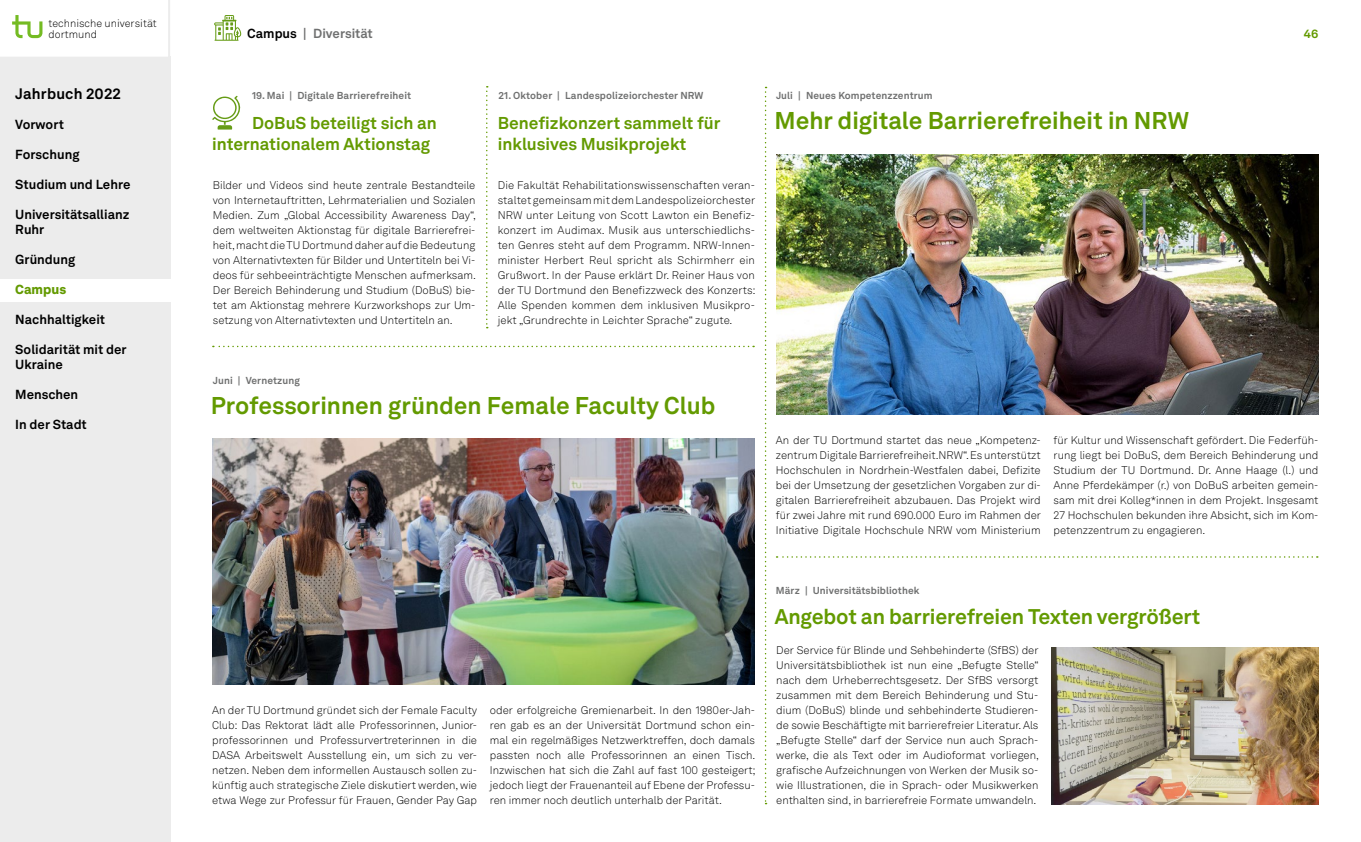
<style>
.page{position:relative;width:1361px;height:842px;background:#fff}
.page>*{position:absolute;margin:0;border:0;box-sizing:border-box;transform-origin:0 0}
.H3_Headline_24_30_WEB_Grün{font:700 24px "Akkurat LL";color:#639a00}
.H4_Headline_21_26_WEB_Grün{font:700 21px "Akkurat LL";letter-spacing:-.01em;color:#639a00}
.H5_Headline_17_21_WEB_Grün{font:700 17px/21px "Akkurat LL";color:#639a00}
.t1{font:700 15px "Akkurat LL";letter-spacing:.01em;color:#000}
.t2{font:700 13px/15px "Akkurat LL";color:#000}
.Z_Kapitel{font:700 13px "Akkurat LL";color:#6f7070}
.t3{font:900 13px "Akkurat LL";color:#639a00}
.t4{font:700 12px "Akkurat LL";color:#639a00}
.P_Fließtext_11_15{font:300 11px/15px "Akkurat LL";color:#000;text-align:justify}
.t5{font:300 10.7px/11.2px "Akkurat";color:#000}
.Z_Schlagwort{font:700 10px "Akkurat LL";letter-spacing:.01em;color:#6f7070}
.s1{color:#000}
</style>
<div class="page">
<div style="left:0;top:57px;width:170px;height:785px;background:#ececec"></div>
<svg style="left:12px;top:0;width:158px;height:57px"></svg>
<div style="left:0;top:279px;width:171px;height:22px;background:#fff"></div>
<div style="left:224px;top:15px;width:10px;height:7px;border:1px solid #669c16"></div>
<svg style="left:214px;top:17px;width:27px;height:24px"></svg>
<img style="left:776px;top:155px;width:542px;height:259px">
<img style="left:212px;top:439px;width:543px;height:245px">
<svg style="left:212px;top:96px;width:29px;height:33px"></svg>
<img style="left:1051px;top:648px;width:267px;height:156px">
<svg style="left:765px;top:87px;width:1px;height:717px"></svg>
<svg style="left:213px;top:346px;width:541px;height:1px"></svg>
<svg style="left:486px;top:86px;width:2px;height:242px"></svg>
<svg style="left:776px;top:556px;width:541px;height:2px"></svg>
<p class="t5" style="left:49px;top:18px;width:110px">technische universität dortmund</p>
<h3 class="t1" style="left:15px;top:82px;width:107px">Jahrbuch 2022</h3>
<p class="t2" style="left:15px;top:116px;width:50px">Vorwort</p>
<p class="t2" style="left:15px;top:146px;width:66px">Forschung</p>
<p class="t2" style="left:15px;top:176px;width:117px">Studium und Lehre</p>
<p class="t2" style="left:15px;top:206px;width:116px">Universitätsallianz<br>Ruhr</p>
<p class="t2" style="left:15px;top:251px;width:62px">Gründung</p>
<p class="t3" style="left:15px;top:279px;width:52px">Campus</p>
<p class="t2" style="left:15px;top:311px;width:91px">Nachhaltigkeit</p>
<p class="t2" style="left:15px;top:341px;width:113px">Solidarität mit der<br>Ukraine</p>
<p class="t2" style="left:15px;top:386px;width:64px">Menschen</p>
<p class="t2" style="left:15px;top:416px;width:73px">In der Stadt</p>
<p class="Z_Kapitel" style="left:247px;top:24px;width:127px"><span class="s1">Campus</span> | Diversität</p>
<p class="t4" style="left:1304px;top:25px;width:16px">46</p>
<p class="Z_Schlagwort" style="left:252px;top:88px;width:161px">19. Mai | Digitale Barrierefreiheit</p>
<p class="Z_Schlagwort" style="left:498px;top:88px;width:206px">21. Oktober | Landespolizeiorchester NRW</p>
<p class="Z_Schlagwort" style="left:776px;top:88px;width:158px">Juli | Neues Kompetenzzentrum</p>
<h5 class="H5_Headline_17_21_WEB_Grün" style="left:212px;top:112px;width:226px;text-indent:40px">DoBuS beteiligt sich an internationalem Aktionstag</h5>
<h5 class="H5_Headline_17_21_WEB_Grün" style="left:498px;top:112px;width:224px">Benefizkonzert sammelt für inklusives Musikprojekt</h5>
<p class="P_Fließtext_11_15" style="left:213px;top:178px;width:265px">Bilder und Videos sind heute zentrale Bestandteile von Internetauftritten, Lehrmaterialien und Sozialen Medien. Zum „Global Accessibility Awareness Day“, dem weltweiten Aktionstag für digitale Barrierefrei&shy;heit, macht die TU Dortmund daher auf die Bedeutung von Alternativtexten für Bilder und Untertiteln bei Vi&shy;deos für sehbeeinträchtigte Menschen aufmerksam.<br>Der Bereich Behinderung und Studium (DoBuS) bie&shy;tet am Aktionstag mehrere Kurzworkshops zur Um&shy;setzung von Alternativtexten und Untertiteln an.</p>
<p class="P_Fließtext_11_15" style="left:498px;top:178px;width:259px">Die Fakultät Rehabilitationswissenschaften veran&shy;staltet gemeinsam mit dem Landespolizeiorchester NRW unter Leitung von Scott Lawton ein Benefiz&shy;konzert im Audimax. Musik aus unterschiedlichs&shy;ten Genres steht auf dem Programm. NRW-Innen&shy;minister Herbert Reul spricht als Schirmherr ein Grußwort. In der Pause erklärt Dr. Reiner Haus von der TU Dortmund den Benefizzweck des Konzerts:<br>Alle Spenden kommen dem inklusiven Musikpro&shy;jekt „Grundrechte in Leichter Sprache“ zugute.</p>
<h3 class="H3_Headline_24_30_WEB_Grün" style="left:774px;top:102px;width:416px">Mehr digitale Barrierefreiheit in NRW</h3>
<p class="Z_Schlagwort" style="left:213px;top:373px;width:89px">Juni | Vernetzung</p>
<h3 class="H3_Headline_24_30_WEB_Grün" style="left:211px;top:387px;width:506px">Professorinnen gründen Female Faculty Club</h3>
<p class="P_Fließtext_11_15" style="left:212px;top:703px;width:267px">An der TU Dortmund gründet sich der Female Faculty Club: Das Rektorat lädt alle Professorinnen, Junior&shy;professorinnen und Professurvertreterinnen in die DASA Arbeitswelt Ausstellung ein, um sich zu ver&shy;netzen. Neben dem informellen Austausch sollen zu&shy;künftig auch strategische Ziele diskutiert werden, wie etwa Wege zur Professur für Frauen, Gender Pay Gap</p>
<p class="P_Fließtext_11_15" style="left:490px;top:703px;width:267px">oder erfolgreiche Gremienarbeit. In den 1980er-Jah&shy;ren gab es an der Universität Dortmund schon ein&shy;mal ein regelmäßiges Netzwerktreffen, doch damals passten noch alle Professorinnen an einen Tisch.<br>Inzwischen hat sich die Zahl auf fast 100 gesteigert; jedoch liegt der Frauenanteil auf Ebene der Professu&shy;ren immer noch deutlich unterhalb der Parität.</p>
<p class="P_Fließtext_11_15" style="left:776px;top:433px;width:267px">An der TU Dortmund startet das neue „Kompetenz&shy;zentrum Digitale Barrierefreiheit.NRW“. Es unterstützt Hochschulen in Nordrhein-Westfalen dabei, Defizite bei der Umsetzung der gesetzlichen Vorgaben zur di&shy;gitalen Barrierefreiheit abzubauen. Das Projekt wird für zwei Jahre mit rund 690.000 Euro im Rahmen der Initiative Digitale Hochschule NRW vom Ministerium</p>
<p class="P_Fließtext_11_15" style="left:1053px;top:433px;width:266px">für Kultur und Wissenschaft gefördert. Die Federfüh&shy;rung liegt bei DoBuS, dem Bereich Behinderung und Studium der TU Dortmund. Dr. Anne Haage (l.) und Anne Pferdekämper (r.) von DoBuS arbeiten gemein&shy;sam mit drei Kolleg*innen in dem Projekt. Insgesamt 27 Hochschulen bekunden ihre Absicht, sich im Kom&shy;petenzzentrum zu engagieren.</p>
<p class="Z_Schlagwort" style="left:776px;top:583px;width:145px">März | Universitätsbibliothek</p>
<h4 class="H4_Headline_21_26_WEB_Grün" style="left:775px;top:601px;width:427px">Angebot an barrierefreien Texten vergrößert</h4>
<p class="P_Fließtext_11_15" style="left:776px;top:643px;width:264px">Der Service für Blinde und Sehbehinderte (SfBS) der Universitätsbibliothek ist nun eine „Befugte Stelle“ nach dem Urheberrechtsgesetz. Der SfBS versorgt zusammen mit dem Bereich Behinderung und Stu&shy;dium (DoBuS) blinde und sehbehinderte Studieren&shy;de sowie Beschäftigte mit barrierefreier Literatur. Als „Befugte Stelle“ darf der Service nun auch Sprach&shy;werke, die als Text oder im Audioformat vorliegen, grafische Aufzeichnungen von Werken der Musik so&shy;wie Illustrationen, die in Sprach- oder Musikwerken enthalten sind, in barrierefreie Formate umwandeln.</p>
</div>
